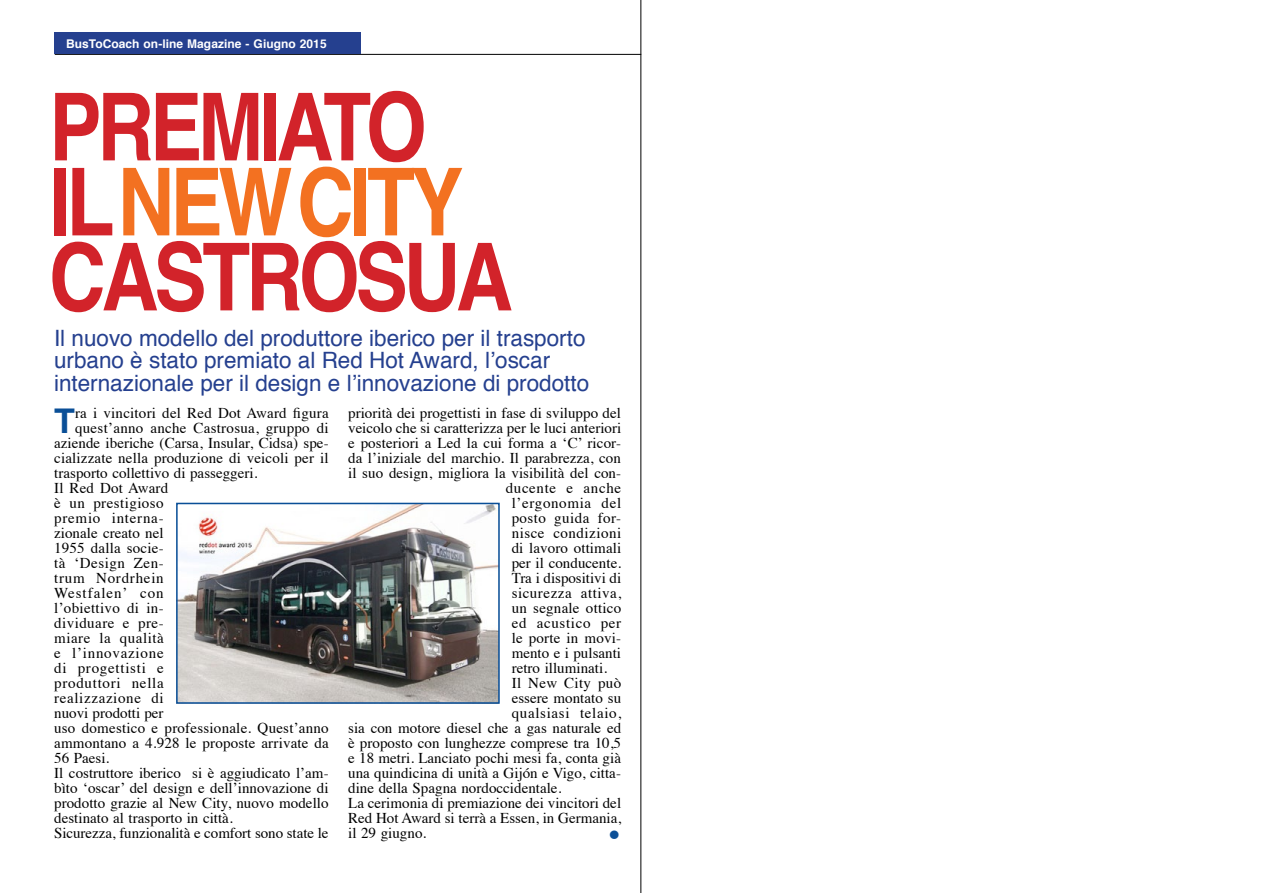
<style>
.page{position:relative;width:1263px;height:893px;background:#fff}
.page>*{position:absolute;margin:0;border:0;box-sizing:border-box;transform-origin:0 0}
.Paragraph_Style_2{font:700 93.75px "Helvetica";letter-spacing:-.055em;color:#d2232a;scale:.84 1}
.Paragraph_Style_2-2{font:700 93.75px "Helvetica";letter-spacing:-.055em;color:#f37121;scale:.84 1}
.corpo_testo_cap{font:700 34.05px "Helvetica";color:#0a4f97}
.corpo_testo{font:30px "Symbol";color:#0d5097}
.sommario{font:22.5px/22.5px "Helvetica";color:#25408f}
.corpo_testo-2{font:15px/15px "Times";letter-spacing:.005em;color:#000;text-align:justify}
.corpo_testo-3{font:15px/15px "Times";letter-spacing:.03em;color:#000}
.corpo_testo_cap-2{font:15px "Times";letter-spacing:.01em;color:#000}
.corpo_testo-4{font:15px "Times";letter-spacing:.045em;color:#000}
.corpo_testo-5{font:15px "Times";letter-spacing:.035em;color:#000}
.Testatina{font:700 12px "Helvetica";letter-spacing:.005em;color:#fff}
.s1{color:#d2232a}
</style>
<div class="page">
<hr style="left:55px;top:54px;width:586px;height:1px;background:#000">
<div style="left:54px;top:33px;width:306px;height:21px;background:#25408f"></div>
<img style="left:179px;top:506px;width:318px;height:195px">
<div style="left:176px;top:503px;width:324px;height:201px;border:2px solid #0a4f97"></div>
<hr style="left:640px;top:0;width:1px;height:893px;background:#000">
<p class="Testatina" style="left:66px;top:34px;width:262px">BusToCoach on-line Magazine - Giugno 2015</p>
<p class="Paragraph_Style_2" style="left:49px;top:52px;width:451px">PREMIATO</p>
<p class="Paragraph_Style_2-2" style="left:49px;top:127px;width:495px"><span class="s1">IL</span> NEW CITY</p>
<p class="Paragraph_Style_2" style="left:49px;top:202px;width:554px">CASTROSUA</p>
<p class="sommario" style="left:54px;top:327px;width:537px">Il nuovo modello del produttore iberico per il trasporto urbano è stato premiato al Red Hot Award, l’oscar internazionale per il design e l’innovazione di prodotto</p>
<p class="corpo_testo_cap" style="left:54px;top:394px;width:22px">T</p>
<p class="corpo_testo_cap-2" style="left:75px;top:399px;width:255px">ra i vincitori del Red Dot Award figura</p>
<p class="corpo_testo-2" style="left:348px;top:405px;width:274px">priorità dei progettisti in fase di sviluppo del</p>
<p class="corpo_testo-2" style="left:348px;top:420px;width:274px">veicolo che si caratterizza per le luci anteriori</p>
<p class="corpo_testo-2" style="left:348px;top:435px;width:274px">e posteriori a Led la cui forma a ‘C’ ricor-</p>
<p class="corpo_testo-2" style="left:348px;top:450px;width:274px">da l’iniziale del marchio. Il parabrezza, con</p>
<p class="corpo_testo-2" style="left:348px;top:465px;width:274px">il suo design, migliora la visibilità del con-</p>
<p class="corpo_testo-4" style="left:506px;top:474px;width:117px">ducente e anche</p>
<p class="corpo_testo-4" style="left:512px;top:489px;width:111px">l’ergonomia del</p>
<p class="corpo_testo-3" style="left:512px;top:510px;width:111px">posto guida for-</p>
<p class="corpo_testo-5" style="left:512px;top:519px;width:111px">nisce condizioni</p>
<p class="corpo_testo-2" style="left:512px;top:540px;width:111px">di lavoro ottimali</p>
<p class="corpo_testo-2" style="left:512px;top:555px;width:111px">per il conducente.</p>
<p class="corpo_testo-2" style="left:512px;top:570px;width:111px">Tra i dispositivi di</p>
<p class="corpo_testo-5" style="left:512px;top:579px;width:111px">sicurezza attiva,</p>
<p class="corpo_testo-2" style="left:512px;top:600px;width:111px">un segnale ottico</p>
<p class="corpo_testo-4" style="left:512px;top:609px;width:111px">ed acustico per</p>
<p class="corpo_testo-2" style="left:512px;top:630px;width:111px">le porte in movi-</p>
<p class="corpo_testo-2" style="left:512px;top:645px;width:111px">mento e i pulsanti</p>
<p class="corpo_testo-2" style="left:512px;top:660px;width:97px">retro illuminati.</p>
<p class="corpo_testo-2" style="left:512px;top:675px;width:111px">Il New City può</p>
<p class="corpo_testo-2" style="left:512px;top:690px;width:111px">essere montato su</p>
<p class="corpo_testo-4" style="left:512px;top:699px;width:111px">qualsiasi telaio,</p>
<p class="corpo_testo-2" style="left:348px;top:720px;width:274px">sia con motore diesel che a gas naturale ed</p>
<p class="corpo_testo-2" style="left:348px;top:735px;width:274px">è proposto con lunghezze comprese tra 10,5</p>
<p class="corpo_testo-2" style="left:348px;top:750px;width:274px">e 18 metri. Lanciato pochi mesi fa, conta già</p>
<p class="corpo_testo-2" style="left:348px;top:765px;width:274px">una quindicina di unità a Gijón e Vigo, citta-</p>
<p class="corpo_testo-2" style="left:348px;top:780px;width:215px">dine della Spagna nordoccidentale.</p>
<p class="corpo_testo-2" style="left:348px;top:795px;width:274px">La cerimonia di premiazione dei vincitori del Red Hot Award si terrà a Essen, in Germania, il 29 giugno.</p>
<p class="corpo_testo_cap-2" style="left:75px;top:414px;width:255px">quest’anno anche Castrosua, gruppo di</p>
<p class="corpo_testo_cap-2" style="left:54px;top:429px;width:276px">aziende iberiche (Carsa, Insular, Cidsa) spe-</p>
<p class="corpo_testo_cap-2" style="left:54px;top:444px;width:276px">cializzate nella produzione di veicoli per il</p>
<p class="corpo_testo_cap-2" style="left:54px;top:459px;width:205px">trasporto collettivo di passeggeri.</p>
<p class="corpo_testo-3" style="left:54px;top:480px;width:276px">Il Red Dot Award<br>è un prestigioso<br>premio interna-<br>zionale creato nel<br>1955 dalla socie-<br>tà ‘Design Zen-<br>trum Nordrhein<br>Westfalen’ con<br>l’obiettivo di in-<br>dividuare e pre-<br>miare la qualità<br>e l’innovazione<br>di progettisti e<br>produttori nella<br>realizzazione di<br>nuovi prodotti per<br>uso domestico e professionale. Quest’anno ammontano a 4.928 le proposte arrivate da<br>56 Paesi.</p>
<p class="corpo_testo-2" style="left:54px;top:765px;width:276px">Il costruttore iberico si è aggiudicato l’am&shy;bìto ‘oscar’ del design e dell’innovazione di prodotto grazie al New City, nuovo modello destinato al trasporto in città.</p>
<p class="corpo_testo-2" style="left:54px;top:825px;width:276px">Sicurezza, funzionalità e comfort sono state le</p>
<p class="corpo_testo" style="left:607px;top:821px;width:15px">•</p>
</div>
